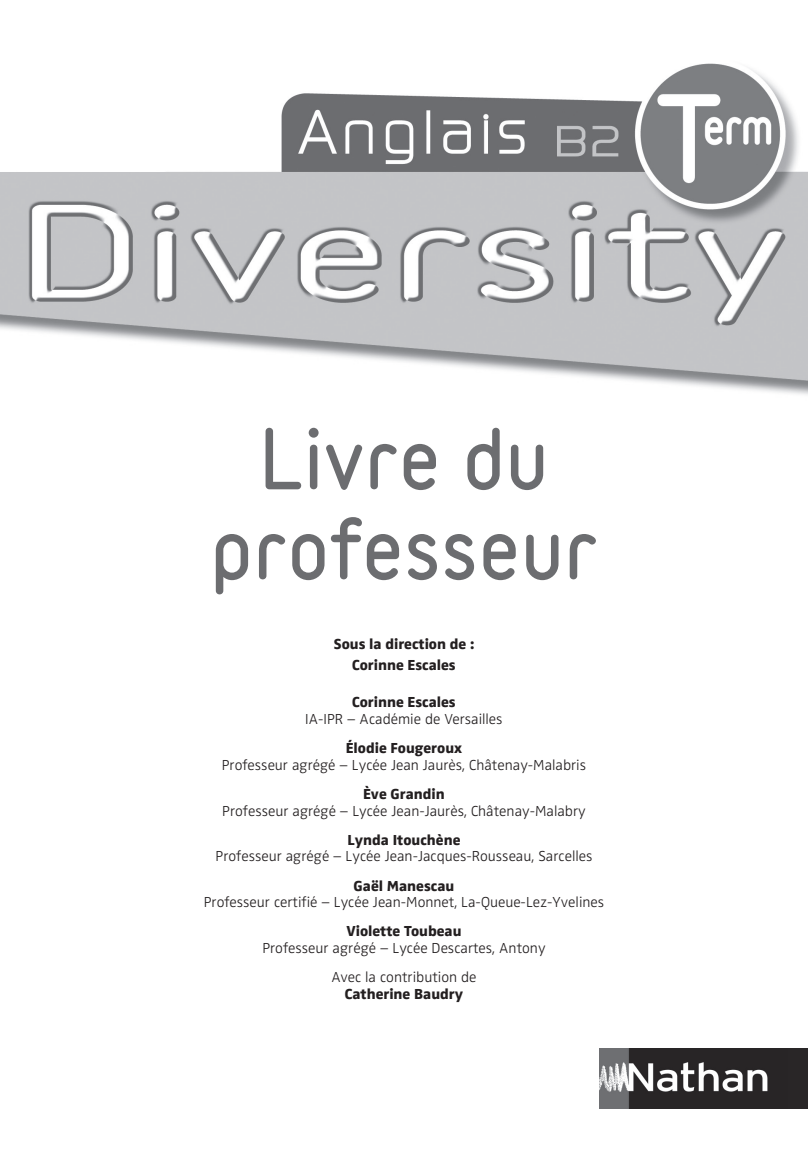
<style>
.page{position:relative;width:808px;height:1149px;background:#fff}
.page>*{position:absolute;margin:0;border:0;box-sizing:border-box;transform-origin:0 0}
.t1{font:900 75px/90px "Variable";letter-spacing:.02em;color:#6c6d70;text-align:center}
.t2{font:15px/29.2px "Zwo w 2";color:#231f20;text-align:center}
.t3{font:15px/20.7px "Zwo w 7";color:#231f20;text-align:center}
</style>
<div class="page">
<img style="left:0;top:63px;width:807px;height:332px">
<svg style="left:599px;top:1107px;width:208px;height:2px"></svg>
<img style="left:599px;top:1048px;width:208px;height:59px">
<h1 class="t1" style="left:211px;top:413px;width:388px">Livre du professeur</h1>
<p class="t3" style="left:334px;top:633px;width:142px">Sous la direction de :<br>Corinne Escales</p>
<p class="t3" style="left:352px;top:691px;width:105px">Corinne Escales</p>
<p class="t2" style="left:305px;top:704px;width:199px">IA-IPR – Académie de Versailles</p>
<p class="t3" style="left:346px;top:737px;width:118px">Élodie Fougeroux</p>
<p class="t2" style="left:222px;top:749px;width:366px">Professeur agrégé – Lycée Jean Jaurès, Châtenay-Malabris</p>
<p class="t3" style="left:363px;top:783px;width:83px">Ève Grandin</p>
<p class="t2" style="left:222px;top:795px;width:365px">Professeur agrégé – Lycée Jean-Jaurès, Châtenay-Malabry</p>
<p class="t3" style="left:347px;top:829px;width:114px">Lynda Itouchène</p>
<p class="t2" style="left:216px;top:841px;width:378px">Professeur agrégé – Lycée Jean-Jacques-Rousseau, Sarcelles</p>
<p class="t3" style="left:354px;top:874px;width:102px">Gaël Manescau</p>
<p class="t2" style="left:204px;top:887px;width:402px">Professeur certifié – Lycée Jean-Monnet, La-Queue-Lez-Yvelines</p>
<p class="t3" style="left:346px;top:920px;width:117px">Violette Toubeau</p>
<p class="t2" style="left:262px;top:932px;width:285px">Professeur agrégé – Lycée Descartes, Antony<br>Avec la contribution de</p>
<p class="t3" style="left:345px;top:982px;width:120px">Catherine Baudry</p>
</div>
